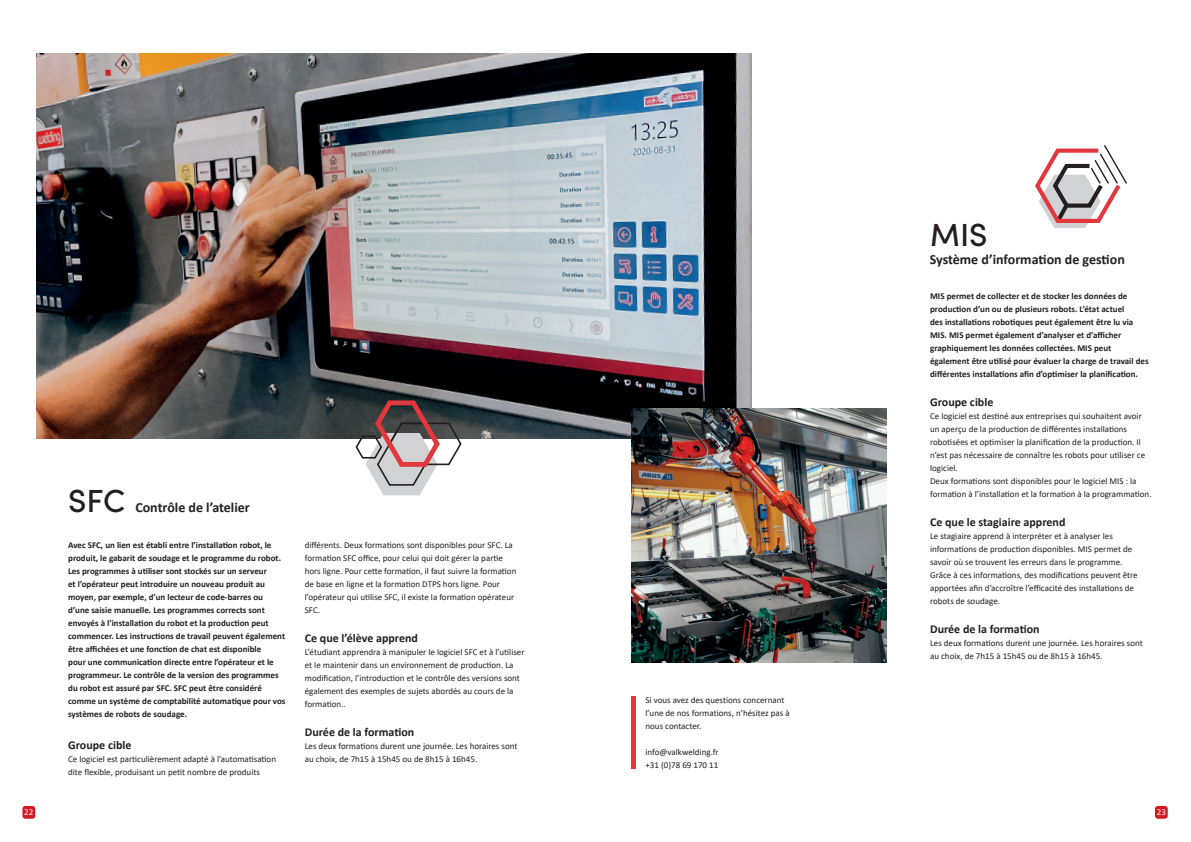
<style>
.page{position:relative;width:1191px;height:842px;background:#fff}
.page>*{position:absolute;margin:0;border:0;box-sizing:border-box;transform-origin:0 0}
.t1{font:500 32px "Sofia Pro";color:#231f20}
.t2{font:700 14px "Calibri";color:#231f20}
.t3{font:700 12px "Calibri";color:#231f20}
.t4{font:9px/13px "Calibri";color:#231f20}
.t5{font:700 9px/13px "Calibri";color:#231f20}
.t6{font:9px "Calibri";color:#fff}
</style>
<div class="page">
<div style="left:22px;top:806px;width:13px;height:13px;background:#d41a24;border-radius:3px"></div>
<div style="left:1155px;top:806px;width:12px;height:13px;background:#d41a24;border-radius:3px"></div>
<img style="left:37px;top:53px;width:714px;height:385px">
<img style="left:631px;top:408px;width:255px;height:254px">
<svg style="left:1035px;top:145px;width:92px;height:83px"></svg>
<svg style="left:355px;top:400px;width:107px;height:95px"></svg>
<hr style="left:631px;top:696px;width:4px;height:72px;background:#e1373d">
<h1 class="t1" style="left:930px;top:211px;width:59px">MIS</h1>
<h1 class="t1" style="left:68px;top:477px;width:59px">SFC</h1>
<h2 class="t2" style="left:135px;top:497px;width:116px">Contrôle de l’atelier</h2>
<p class="t5" style="left:68px;top:538px;width:219px">Avec SFC, un lien est établi entre l’installation robot, le produit, le gabarit de soudage et le programme du robot.<br>Les programmes à utiliser sont stockés sur un serveur<br>et l’opérateur peut introduire un nouveau produit au moyen, par exemple, d’un lecteur de code-barres ou d’une saisie manuelle. Les programmes corrects sont envoyés à l’installation du robot et la production peut commencer. Les instructions de travail peuvent également être affichées et une fonction de chat est disponible<br>pour une communication directe entre l’opérateur et le programmeur. Le contrôle de la version des programmes du robot est assuré par SFC. SFC peut être considéré comme un système de comptabilité automatique pour vos systèmes de robots de soudage.</p>
<h3 class="t3" style="left:68px;top:736px;width:65px">Groupe cible</h3>
<p class="t4" style="left:68px;top:752px;width:209px">Ce logiciel est particulièrement adapté à l’automatisation dite flexible, produisant un petit nombre de produits</p>
<p class="t4" style="left:305px;top:538px;width:213px">différents. Deux formations sont disponibles pour SFC. La formation SFC office, pour celui qui doit gérer la partie hors ligne. Pour cette formation, il faut suivre la formation de base en ligne et la formation DTPS hors ligne. Pour l’opérateur qui utilise SFC, il existe la formation opérateur SFC.</p>
<h3 class="t3" style="left:305px;top:629px;width:115px">Ce que l’élève apprend</h3>
<p class="t4" style="left:305px;top:645px;width:221px">L’étudiant apprendra à manipuler le logiciel SFC et à l’utiliser et le maintenir dans un environnement de production. La modification, l’introduction et le contrôle des versions sont également des exemples de sujets abordés au cours de la formation..</p>
<h3 class="t3" style="left:305px;top:723px;width:111px">Durée de la formation</h3>
<p class="t4" style="left:305px;top:739px;width:214px">Les deux formations durent une journée. Les horaires sont au choix, de 7h15 à 15h45 ou de 8h15 à 16h45.</p>
<p class="t4" style="left:645px;top:693px;width:146px">Si vous avez des questions concernant l’une de nos formations, n’hésitez pas à nous contacter.</p>
<p class="t4" style="left:645px;top:745px;width:75px">info@valkwelding.fr +31 (0)78 69 170 11</p>
<h2 class="t2" style="left:929px;top:249px;width:196px">Système d’information de gestion</h2>
<p class="t5" style="left:930px;top:289px;width:220px">MIS permet de collecter et de stocker les données de production d’un ou de plusieurs robots. L’état actuel<br>des installations robotiques peut également être lu via MIS. MIS permet également d’analyser et d’afficher graphiquement les données collectées. MIS peut également être utilisé pour évaluer la charge de travail des différentes installations afin d’optimiser la planification.</p>
<h3 class="t3" style="left:930px;top:394px;width:65px">Groupe cible</h3>
<p class="t4" style="left:930px;top:409px;width:223px">Ce logiciel est destiné aux entreprises qui souhaitent avoir un aperçu de la production de différentes installations robotisées et optimiser la planification de la production. Il n’est pas nécessaire de connaître les robots pour utiliser ce logiciel.<br>Deux formations sont disponibles pour le logiciel MIS : la formation à l’installation et la formation à la programmation.</p>
<h3 class="t3" style="left:930px;top:514px;width:137px">Ce que le stagiaire apprend</h3>
<p class="t4" style="left:930px;top:529px;width:209px">Le stagiaire apprend à interpréter et à analyser les informations de production disponibles. MIS permet de savoir où se trouvent les erreurs dans le programme.<br>Grâce à ces informations, des modifications peuvent être apportées afin d’accroître l’efficacité des installations de robots de soudage.</p>
<h3 class="t3" style="left:930px;top:621px;width:111px">Durée de la formation</h3>
<p class="t4" style="left:930px;top:636px;width:214px">Les deux formations durent une journée. Les horaires sont au choix, de 7h15 à 15h45 ou de 8h15 à 16h45.</p>
<p class="t6" style="left:24px;top:806px;width:11px">22</p>
<p class="t6" style="left:1156px;top:806px;width:11px">23</p>
</div>
